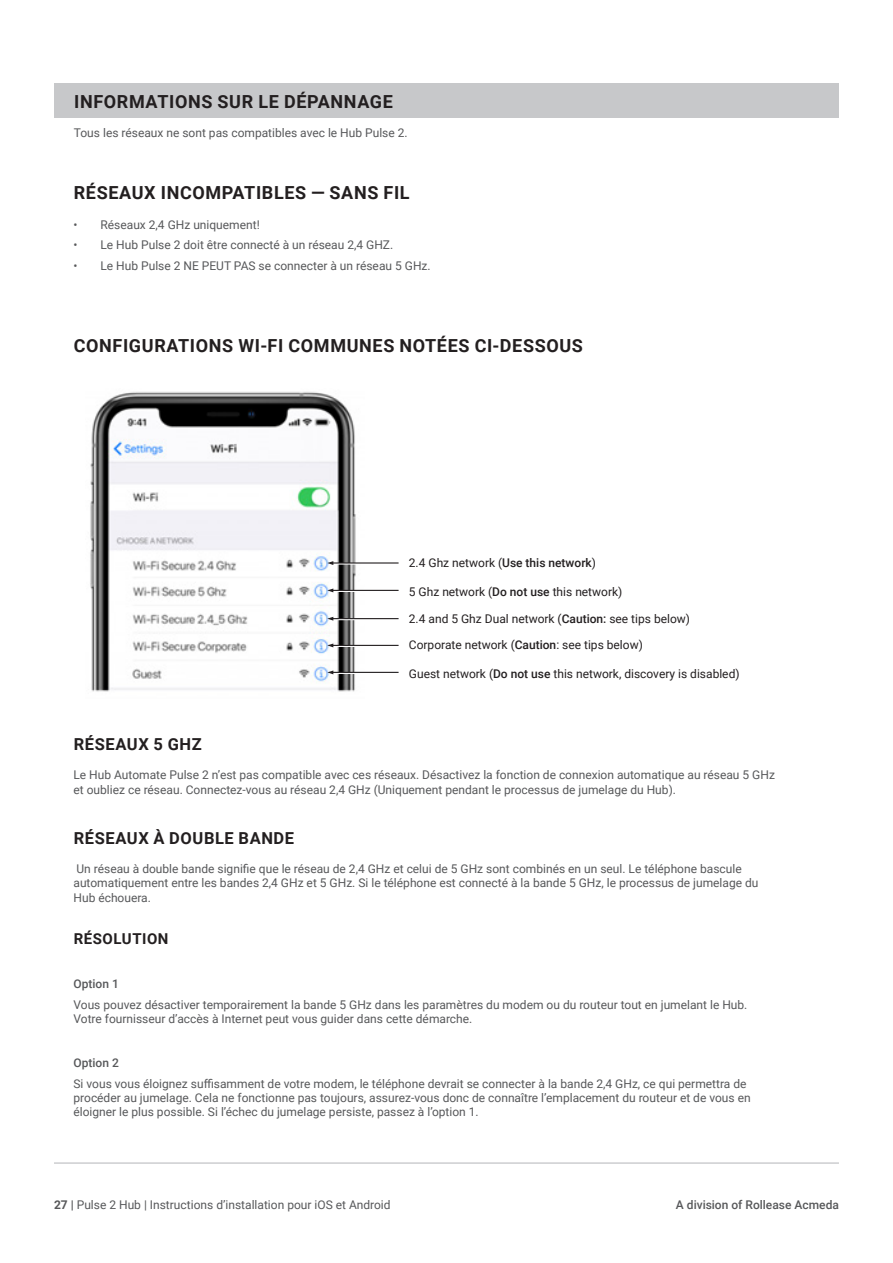
<style>
.page{position:relative;width:893px;height:1263px;background:#fff}
.page>*{position:absolute;margin:0;border:0;box-sizing:border-box;transform-origin:0 0}
.H3_Heading{font:700 18px "Roboto";letter-spacing:.035em;color:#231f20}
.H2_Heading___Medium{font:700 18px "Roboto";letter-spacing:.035em;color:#231f20}
.H3_Heading-2{font:700 16.5px "Roboto";letter-spacing:.035em;color:#231f20}
.H3_Heading-3{font:700 15px "Roboto";letter-spacing:.035em;color:#231f20}
.Body_Paragraph{font:12px/14.4px "Roboto";color:#57585a}
.Body_Paragraph-2{font:12px "Roboto";color:#231f20}
.Body_Paragraph-3{font:500 12px "Roboto";color:#57585a}
.s1{font-weight:500}
.s2{font-weight:700}
</style>
<div class="page">
<hr style="left:54px;top:1162px;width:785px;height:1px;background:#bcbdc0">
<div style="left:54px;top:84px;width:785px;height:34px;background:#c7c8ca"></div>
<img style="left:90px;top:391px;width:275px;height:301px">
<hr style="left:331px;top:563px;width:38px;height:2px;background:#fff">
<hr style="left:331px;top:590px;width:38px;height:2px;background:#fff">
<hr style="left:331px;top:619px;width:38px;height:1px;background:#fff">
<hr style="left:331px;top:645px;width:38px;height:2px;background:#fff">
<hr style="left:331px;top:672px;width:38px;height:2px;background:#fff">
<hr style="left:332px;top:562px;width:67px;height:1px;background:#231f20">
<svg style="left:327px;top:561px;width:6px;height:4px"></svg>
<hr style="left:332px;top:590px;width:67px;height:1px;background:#231f20">
<svg style="left:327px;top:588px;width:6px;height:4px"></svg>
<hr style="left:332px;top:618px;width:67px;height:1px;background:#231f20">
<svg style="left:327px;top:617px;width:6px;height:4px"></svg>
<hr style="left:332px;top:645px;width:67px;height:1px;background:#231f20">
<svg style="left:327px;top:643px;width:6px;height:4px"></svg>
<hr style="left:332px;top:672px;width:67px;height:1px;background:#231f20">
<svg style="left:327px;top:670px;width:6px;height:4px"></svg>
<p class="H2_Heading___Medium" style="left:74px;top:89px;width:320px">INFORMATIONS SUR LE DÉPANNAGE</p>
<p class="Body_Paragraph" style="left:74px;top:125px;width:335px">Tous les réseaux ne sont pas compatibles avec le Hub Pulse 2.</p>
<p class="H3_Heading" style="left:74px;top:180px;width:337px">RÉSEAUX INCOMPATIBLES — SANS FIL</p>
<p class="Body_Paragraph" style="left:74px;top:217px;width:188px">• Réseaux 2,4 GHz uniquement!</p>
<p class="Body_Paragraph" style="left:74px;top:238px;width:321px">• Le Hub Pulse 2 doit être connecté à un réseau 2,4 GHZ.</p>
<p class="Body_Paragraph" style="left:74px;top:258px;width:359px">• Le Hub Pulse 2 NE PEUT PAS se connecter à un réseau 5 GHz.</p>
<p class="H3_Heading" style="left:74px;top:333px;width:511px">CONFIGURATIONS WI-FI COMMUNES NOTÉES CI-DESSOUS</p>
<p class="Body_Paragraph-2" style="left:409px;top:554px;width:189px">2.4 Ghz network (<span class="s1">Use this network</span>)</p>
<p class="Body_Paragraph-2" style="left:409px;top:583px;width:215px">5 Ghz network (<span class="s1">Do not use</span> this network)</p>
<p class="Body_Paragraph-2" style="left:409px;top:610px;width:283px">2.4 and 5 Ghz Dual network (<span class="s1">Caution:</span> see tips below)</p>
<p class="Body_Paragraph-2" style="left:409px;top:636px;width:235px">Corporate network (<span class="s1">Caution</span>: see tips below)</p>
<p class="Body_Paragraph-2" style="left:409px;top:665px;width:332px">Guest network (<span class="s1">Do not use</span> this network, discovery is disabled)</p>
<p class="H3_Heading-2" style="left:74px;top:732px;width:129px">RÉSEAUX 5 GHZ</p>
<p class="Body_Paragraph" style="left:74px;top:767px;width:703px">Le Hub Automate Pulse 2 n’est pas compatible avec ces réseaux. Désactivez la fonction de connexion automatique au réseau 5 GHz et oubliez ce réseau. Connectez-vous au réseau 2,4 GHz (Uniquement pendant le processus de jumelage du Hub).</p>
<p class="H3_Heading-2" style="left:74px;top:826px;width:222px">RÉSEAUX À DOUBLE BANDE</p>
<p class="Body_Paragraph" style="left:74px;top:861px;width:686px">Un réseau à double bande signifie que le réseau de 2,4 GHz et celui de 5 GHz sont combinés en un seul. Le téléphone bascule automatiquement entre les bandes 2,4 GHz et 5 GHz. Si le téléphone est connecté à la bande 5 GHz, le processus de jumelage du<br>Hub échouera.</p>
<p class="H3_Heading-3" style="left:74px;top:928px;width:96px">RÉSOLUTION</p>
<p class="Body_Paragraph-3" style="left:74px;top:975px;width:47px">Option 1</p>
<p class="Body_Paragraph" style="left:74px;top:997px;width:675px">Vous pouvez désactiver temporairement la bande 5 GHz dans les paramètres du modem ou du routeur tout en jumelant le Hub.<br>Votre fournisseur d’accès à Internet peut vous guider dans cette démarche.</p>
<p class="Body_Paragraph-3" style="left:74px;top:1054px;width:47px">Option 2</p>
<p class="Body_Paragraph" style="left:74px;top:1076px;width:679px">Si vous vous éloignez suffisamment de votre modem, le téléphone devrait se connecter à la bande 2,4 GHz, ce qui permettra de procéder au jumelage. Cela ne fonctionne pas toujours, assurez-vous donc de connaître l’emplacement du routeur et de vous en éloigner le plus possible. Si l’échec du jumelage persiste, passez à l’option 1.</p>
<p class="Body_Paragraph" style="left:54px;top:1197px;width:338px"><span class="s2">27 |</span> Pulse 2 Hub | Instructions d’installation pour iOS et Android</p>
<p class="Body_Paragraph-3" style="left:676px;top:1196px;width:165px">A division of Rollease Acmeda</p>
</div>
